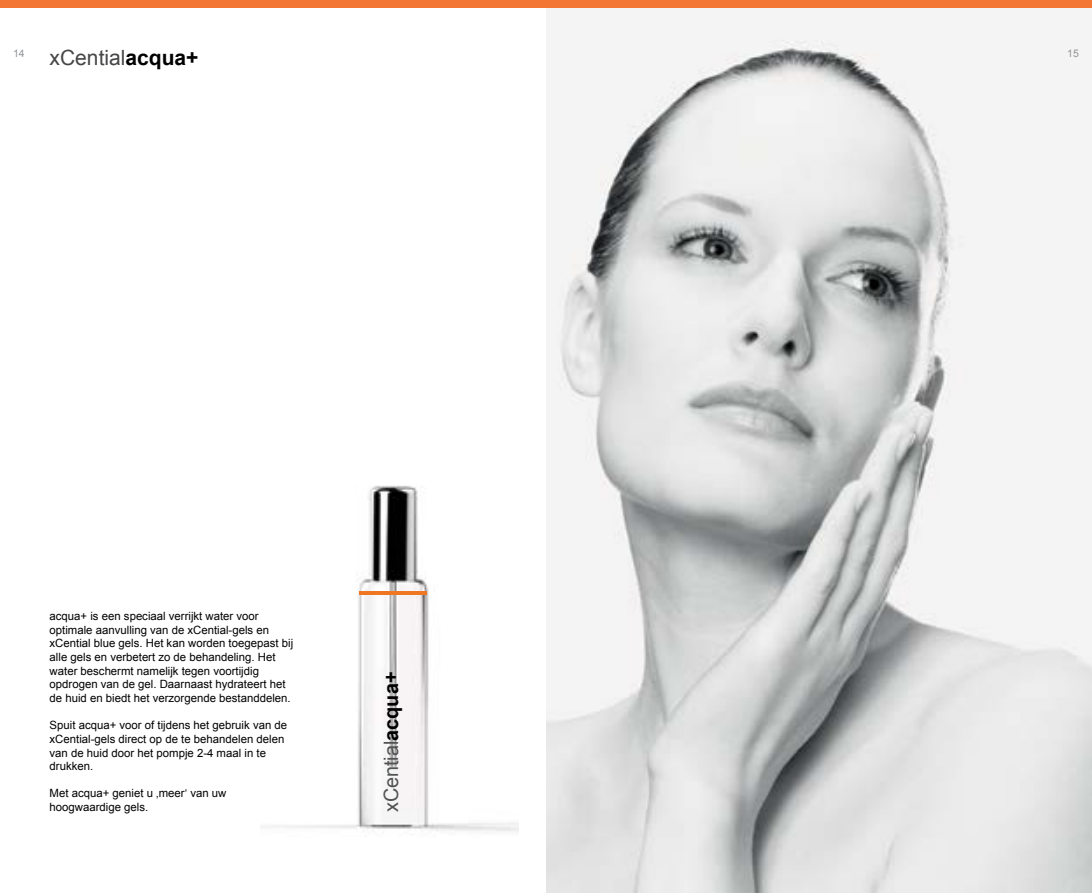
<style>
.page{position:relative;width:1092px;height:893px;background:#fff}
.page>*{position:absolute;margin:0;border:0;box-sizing:border-box;transform-origin:0 0}
.t1{font:21px "Arial";color:#464547}
.t2{font:19.78px "Arial";color:#515254}
.t3{font:11.38px/13.7px "Arial";color:#000}
.t4{font:10.5px "Arial";color:#939598}
.s1{font-weight:700;color:#000}
</style>
<div class="page">
<img style="left:546px;top:7px;width:545px;height:886px">
<img style="left:260px;top:485px;width:258px;height:347px">
<hr style="left:359px;top:592px;width:67px;height:3px;background:#ef7622">
<div style="left:0;top:0;width:1091px;height:7px;background:#f47634"></div>
<h1 class="t1" style="left:50px;top:44px;width:150px">xCential<span class="s1">acqua+</span></h1>
<p class="t4" style="left:13px;top:47px;width:13px">14</p>
<p class="t4" style="left:1067px;top:47px;width:13px">15</p>
<p class="t3" style="left:50px;top:609px;width:245px">acqua+ is een speciaal verrijkt water voor optimale aanvulling van de xCential-gels en xCential blue gels. Het kan worden toegepast bij alle gels en verbetert zo de behandeling. Het water beschermt namelijk tegen voortijdig opdrogen van de gel. Daarnaast hydrateert het de huid en biedt het verzorgende bestanddelen.</p>
<p class="t3" style="left:50px;top:718px;width:239px">Spuit acqua+ voor of tijdens het gebruik van de xCential-gels direct op de te behandelen delen van de huid door het pompje 2-4 maal in te drukken.</p>
<p class="t3" style="left:50px;top:787px;width:178px">Met acqua+ geniet u ‚meer‘ van uw hoogwaardige gels.</p>
<h2 class="t2" style="left:378px;top:812px;width:142px;rotate:-90deg">xCential<span class="s1">acqua+</span></h2>
</div>
